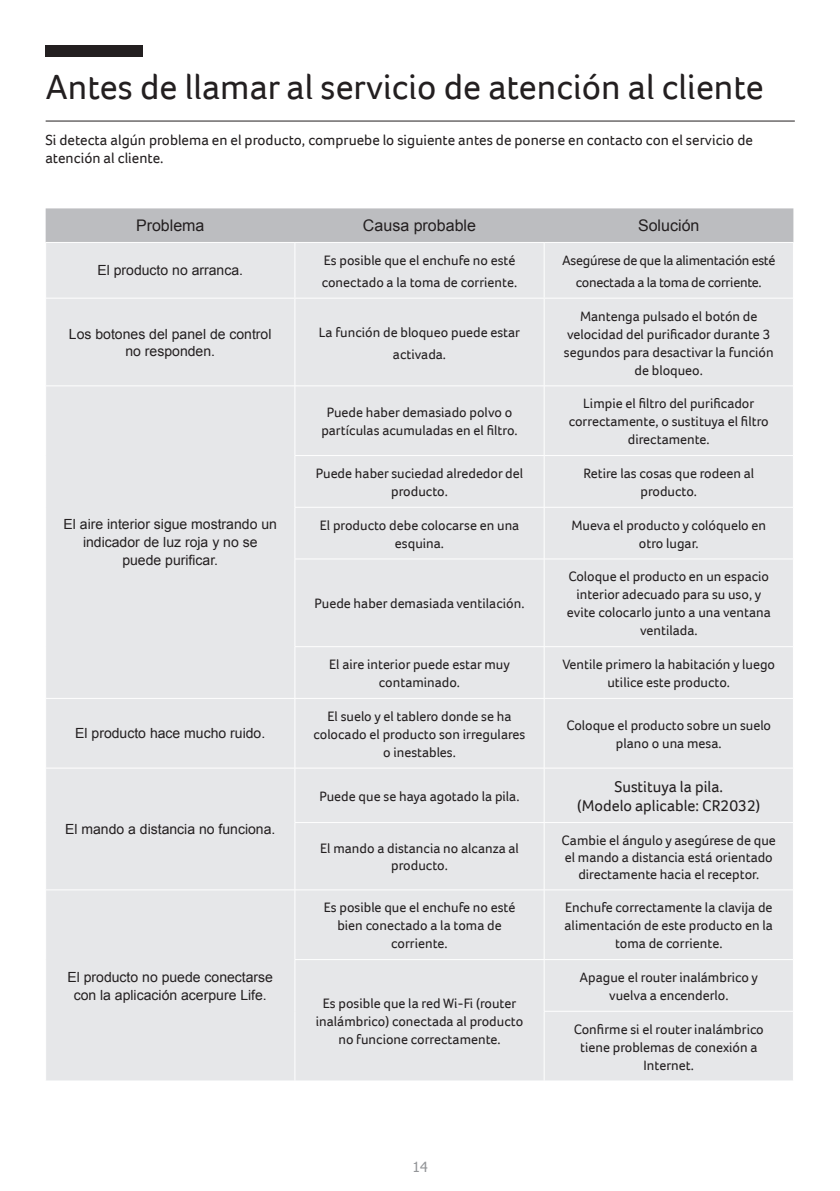
<style>
.page{position:relative;width:840px;height:1191px;background:#fff}
.page>*{position:absolute;margin:0;border:0;box-sizing:border-box;transform-origin:0 0}
.t1{font:36px "Acer Foco";color:#231f20}
.before_calling{font:16px "Acer Foco";color:#231f20}
.Check_Air{font:16px "Arial";color:#231f20}
.t2{font:15px/18px "Acer Foco";color:#231f20}
.before_calling-2{font:14px/18px "Acer Foco";color:#231f20;text-align:center}
.before_calling-3{font:14px/18px "Arial";color:#231f20;text-align:center}
.before_calling-4{font:14px/22px "Acer Foco";letter-spacing:-.02em;color:#231f20;text-align:center}
.t3{font:14px "Tahoma";color:#939598}
</style>
<div class="page">
<div style="left:46px;top:208px;width:747px;height:34px;background:#bcbdc0"></div>
<div style="left:46px;top:243px;width:746px;height:837px;background:#e6e7e9"></div>
<hr style="left:294px;top:243px;width:1px;height:55px;background:#fff">
<hr style="left:543px;top:243px;width:1px;height:55px;background:#fff">
<hr style="left:294px;top:299px;width:1px;height:86px;background:#fff">
<hr style="left:543px;top:299px;width:1px;height:86px;background:#fff">
<hr style="left:45px;top:385px;width:250px;height:1px;background:#fff">
<hr style="left:295px;top:385px;width:249px;height:1px;background:#fff">
<hr style="left:294px;top:386px;width:1px;height:69px;background:#fff">
<hr style="left:544px;top:385px;width:249px;height:1px;background:#fff">
<hr style="left:543px;top:386px;width:1px;height:69px;background:#fff">
<hr style="left:294px;top:455px;width:250px;height:1px;background:#fff">
<hr style="left:294px;top:456px;width:1px;height:51px;background:#fff">
<hr style="left:544px;top:455px;width:249px;height:1px;background:#fff">
<hr style="left:543px;top:456px;width:1px;height:51px;background:#fff">
<hr style="left:294px;top:507px;width:250px;height:1px;background:#fff">
<hr style="left:294px;top:507px;width:1px;height:52px;background:#fff">
<hr style="left:544px;top:507px;width:249px;height:1px;background:#fff">
<hr style="left:543px;top:507px;width:1px;height:52px;background:#fff">
<hr style="left:294px;top:558px;width:250px;height:1px;background:#fff">
<hr style="left:294px;top:559px;width:1px;height:87px;background:#fff">
<hr style="left:544px;top:558px;width:249px;height:1px;background:#fff">
<hr style="left:543px;top:559px;width:1px;height:87px;background:#fff">
<hr style="left:294px;top:647px;width:1px;height:51px;background:#fff">
<hr style="left:543px;top:647px;width:1px;height:51px;background:#fff">
<hr style="left:45px;top:698px;width:250px;height:1px;background:#fff">
<hr style="left:45px;top:767px;width:250px;height:1px;background:#fff">
<hr style="left:45px;top:889px;width:250px;height:1px;background:#fff">
<hr style="left:294px;top:646px;width:250px;height:1px;background:#fff">
<hr style="left:544px;top:646px;width:249px;height:1px;background:#fff">
<hr style="left:295px;top:698px;width:249px;height:1px;background:#fff">
<hr style="left:294px;top:698px;width:1px;height:70px;background:#fff">
<hr style="left:544px;top:698px;width:249px;height:1px;background:#fff">
<hr style="left:543px;top:698px;width:1px;height:70px;background:#fff">
<hr style="left:295px;top:767px;width:249px;height:1px;background:#fff">
<hr style="left:294px;top:768px;width:1px;height:54px;background:#fff">
<hr style="left:544px;top:767px;width:249px;height:1px;background:#fff">
<hr style="left:543px;top:768px;width:1px;height:54px;background:#fff">
<hr style="left:294px;top:822px;width:250px;height:1px;background:#fff">
<hr style="left:294px;top:823px;width:1px;height:66px;background:#fff">
<hr style="left:544px;top:822px;width:249px;height:1px;background:#fff">
<hr style="left:543px;top:823px;width:1px;height:66px;background:#fff">
<hr style="left:295px;top:889px;width:249px;height:1px;background:#fff">
<hr style="left:294px;top:890px;width:1px;height:69px;background:#fff">
<hr style="left:544px;top:889px;width:249px;height:1px;background:#fff">
<hr style="left:543px;top:890px;width:1px;height:69px;background:#fff">
<hr style="left:294px;top:959px;width:250px;height:1px;background:#fff">
<hr style="left:294px;top:959px;width:1px;height:52px;background:#fff">
<hr style="left:544px;top:959px;width:249px;height:1px;background:#fff">
<hr style="left:543px;top:959px;width:1px;height:52px;background:#fff">
<hr style="left:294px;top:1011px;width:1px;height:69px;background:#fff">
<hr style="left:543px;top:1011px;width:250px;height:1px;background:#fff">
<hr style="left:543px;top:1011px;width:1px;height:69px;background:#fff">
<hr style="left:46px;top:298px;width:249px;height:1px;background:#fff">
<hr style="left:295px;top:298px;width:249px;height:1px;background:#fff">
<hr style="left:544px;top:298px;width:248px;height:1px;background:#fff">
<div style="left:45px;top:45px;width:97px;height:12px;background:#231f20"></div>
<hr style="left:46px;top:121px;width:748px;height:1px;background:#231f20">
<p class="t1" style="left:45px;top:66px;width:719px">Antes de llamar al servicio de atención al cliente</p>
<p class="t2" style="left:45px;top:131px;width:708px">Si detecta algún problema en el producto, compruebe lo siguiente antes de ponerse en contacto con el servicio de atención al cliente.</p>
<p class="Check_Air" style="left:136px;top:215px;width:70px">Problema</p>
<p class="Check_Air" style="left:363px;top:215px;width:114px">Causa probable</p>
<p class="Check_Air" style="left:637px;top:215px;width:63px">Solución</p>
<p class="before_calling-3" style="left:97px;top:262px;width:147px">El producto no arranca.</p>
<p class="before_calling-2" style="left:322px;top:249px;width:197px;line-height:22px;text-align:left">Es posible que el enchufe no esté conectado a la toma de corriente.</p>
<p class="before_calling-4" style="left:561px;top:249px;width:215px">Asegúrese de que la alimentación esté conectada a la toma de corriente.</p>
<p class="before_calling-3" style="left:69px;top:325px;width:204px;line-height:16.8px">Los botones del panel de control no responden.</p>
<p class="before_calling-2" style="left:319px;top:321px;width:203px;line-height:22px">La función de bloqueo puede estar activada.</p>
<p class="before_calling-2" style="left:563px;top:307px;width:211px">Mantenga pulsado el botón de velocidad del purificador durante 3 segundos para desactivar la función de bloqueo.</p>
<p class="before_calling-3" style="left:63px;top:515px;width:215px">El aire interior sigue mostrando un indicador de luz roja y no se puede purificar.</p>
<p class="before_calling-3" style="left:75px;top:724px;width:191px">El producto hace mucho ruido.</p>
<p class="before_calling-3" style="left:65px;top:820px;width:212px">El mando a distancia no funciona.</p>
<p class="before_calling-3" style="left:67px;top:967px;width:207px">El producto no puede conectarse con la aplicación acerpure Life.</p>
<p class="before_calling-2" style="left:321px;top:403px;width:198px">Puede haber demasiado polvo o partículas acumuladas en el filtro.</p>
<p class="before_calling-2" style="left:568px;top:394px;width:201px">Limpie el filtro del purificador correctamente, o sustituya el filtro directamente.</p>
<p class="before_calling-2" style="left:316px;top:464px;width:209px">Puede haber suciedad alrededor del producto.</p>
<p class="before_calling-2" style="left:583px;top:464px;width:172px">Retire las cosas que rodeen al producto.</p>
<p class="before_calling-2" style="left:319px;top:516px;width:201px">El producto debe colocarse en una esquina.</p>
<p class="before_calling-2" style="left:571px;top:516px;width:196px">Mueva el producto y colóquelo en otro lugar.</p>
<p class="before_calling-2" style="left:314px;top:594px;width:211px">Puede haber demasiada ventilación.</p>
<p class="before_calling-2" style="left:566px;top:567px;width:205px">Coloque el producto en un espacio interior adecuado para su uso, y evite colocarlo junto a una ventana ventilada.</p>
<p class="before_calling-2" style="left:329px;top:655px;width:182px">El aire interior puede estar muy contaminado.</p>
<p class="before_calling-2" style="left:562px;top:655px;width:214px">Ventile primero la habitación y luego utilice este producto.</p>
<p class="before_calling-2" style="left:313px;top:707px;width:213px">El suelo y el tablero donde se ha colocado el producto son irregulares o inestables.</p>
<p class="before_calling-2" style="left:566px;top:716px;width:206px">Coloque el producto sobre un suelo plano o una mesa.</p>
<p class="before_calling-2" style="left:319px;top:787px;width:201px">Puede que se haya agotado la pila.</p>
<p class="before_calling" style="left:614px;top:777px;width:110px">Sustituya la pila.</p>
<p class="before_calling" style="left:577px;top:796px;width:184px">(Modelo aplicable: CR2032)</p>
<p class="before_calling-2" style="left:320px;top:840px;width:200px;line-height:16.8px">El mando a distancia no alcanza al producto.</p>
<p class="before_calling-2" style="left:561px;top:831px;width:216px;line-height:16.8px">Cambie el ángulo y asegúrese de que el mando a distancia está orientado directamente hacia el receptor.</p>
<p class="before_calling-2" style="left:323px;top:898px;width:193px">Es posible que el enchufe no esté bien conectado a la toma de corriente.</p>
<p class="before_calling-2" style="left:564px;top:898px;width:210px">Enchufe correctamente la clavija de alimentación de este producto en la toma de corriente.</p>
<p class="before_calling-2" style="left:316px;top:994px;width:209px">Es posible que la red Wi-Fi (router inalámbrico) conectada al producto no funcione correctamente.</p>
<p class="t3" style="left:412px;top:1157px;width:17px">14</p>
<p class="before_calling-2" style="left:579px;top:968px;width:180px">Apague el router inalámbrico y vuelva a encenderlo.</p>
<p class="before_calling-2" style="left:573px;top:1019px;width:191px">Confirme si el router inalámbrico tiene problemas de conexión a<br>Internet.</p>
</div>
